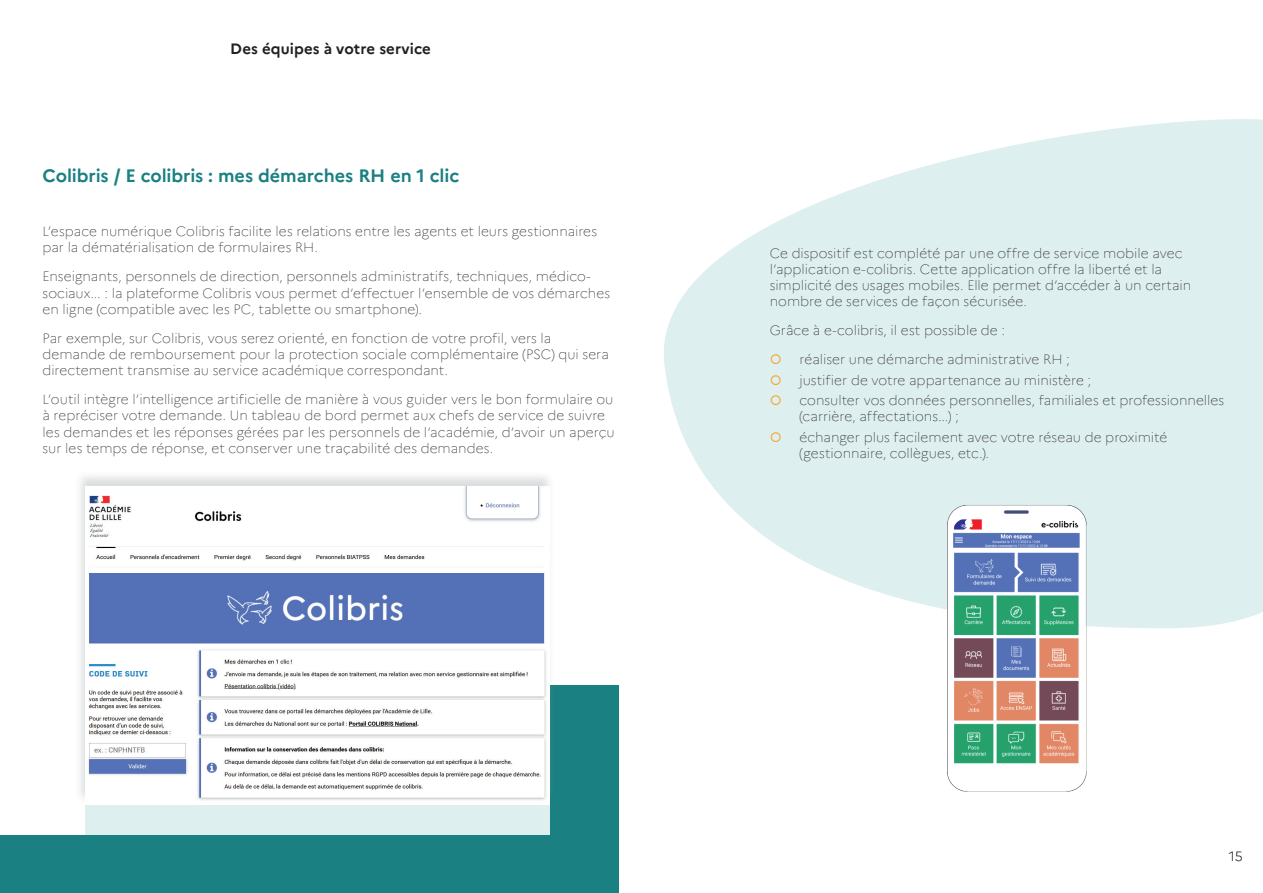
<style>
.page{position:relative;width:1263px;height:893px;background:#fff}
.page>*{position:absolute;margin:0;border:0;box-sizing:border-box;transform-origin:0 0}
.t1{font:700 18px "Marianne";letter-spacing:-.005em;color:#1b8082}
.t2{font:700 15px "Marianne";letter-spacing:.005em;color:#231f20}
.t3{font:100 13.5px/16.2px "Marianne";color:#231f20}
.t4{font:300 13.5px "Marianne";color:#231f20}
</style>
<div class="page">
<svg style="left:664px;top:119px;width:599px;height:509px;fill:#deefef"></svg>
<div style="left:111px;top:685px;width:508px;height:208px;background:#1b8082"></div>
<div style="left:0;top:835px;width:463px;height:58px;background:#1b8082"></div>
<div style="left:86px;top:805px;width:464px;height:30px;background:#deefef"></div>
<div style="left:74px;top:470px;width:481px;height:335px;background:#a2a9ac;opacity:.4"></div>
<img style="left:86px;top:486px;width:464px;height:318px">
<img style="left:946px;top:505px;width:141px;height:287px">
<svg style="left:771px;top:354px;width:10px;height:10px"></svg>
<svg style="left:771px;top:375px;width:10px;height:10px"></svg>
<svg style="left:771px;top:395px;width:10px;height:10px"></svg>
<svg style="left:771px;top:432px;width:10px;height:10px"></svg>
<p class="t2" style="left:230px;top:39px;width:202px">Des équipes à votre service</p>
<h1 class="t1" style="left:43px;top:164px;width:418px">Colibris / E colibris : mes démarches RH en 1 clic</h1>
<p class="t3" style="left:43px;top:223px;width:556px">L’espace numérique Colibris facilite les relations entre les agents et leurs gestionnaires par la dématérialisation de formulaires RH.</p>
<p class="t3" style="left:43px;top:268px;width:569px">Enseignants, personnels de direction, personnels administratifs, techniques, médico&shy;sociaux... : la plateforme Colibris vous permet d’effectuer l’ensemble de vos démarches en ligne (compatible avec les PC, tablette ou smartphone).</p>
<p class="t3" style="left:43px;top:330px;width:568px">Par exemple, sur Colibris, vous serez orienté, en fonction de votre profil, vers la demande de remboursement pour la protection sociale complémentaire (PSC) qui sera directement transmise au service académique correspondant.</p>
<p class="t3" style="left:43px;top:391px;width:574px">L’outil intègre l’intelligence artificielle de manière à vous guider vers le bon formulaire ou à repréciser votre demande. Un tableau de bord permet aux chefs de service de suivre les demandes et les réponses gérées par les personnels de l’académie, d’avoir un aperçu sur les temps de réponse, et conserver une traçabilité des demandes.</p>
<p class="t3" style="left:770px;top:245px;width:423px">Ce dispositif est complété par une offre de service mobile avec l’application e-colibris. Cette application offre la liberté et la simplicité des usages mobiles. Elle permet d’accéder à un certain nombre de services de façon sécurisée.</p>
<p class="t3" style="left:799px;top:316px;width:272px;line-height:29px;text-indent:-30px">Grâce à e-colibris, il est possible de :<br>réaliser une démarche administrative RH ;</p>
<p class="t3" style="left:799px;top:370px;width:426px;line-height:20.4px">justifier de votre appartenance au ministère ;<br>consulter vos données personnelles, familiales et professionnelles</p>
<p class="t3" style="left:799px;top:406px;width:369px;line-height:20.4px">(carrière, affectations...) ;<br>échanger plus facilement avec votre réseau de proximité</p>
<p class="t3" style="left:799px;top:445px;width:191px">(gestionnaire, collègues, etc.).</p>
<p class="t4" style="left:1229px;top:847px;width:16px">15</p>
</div>
